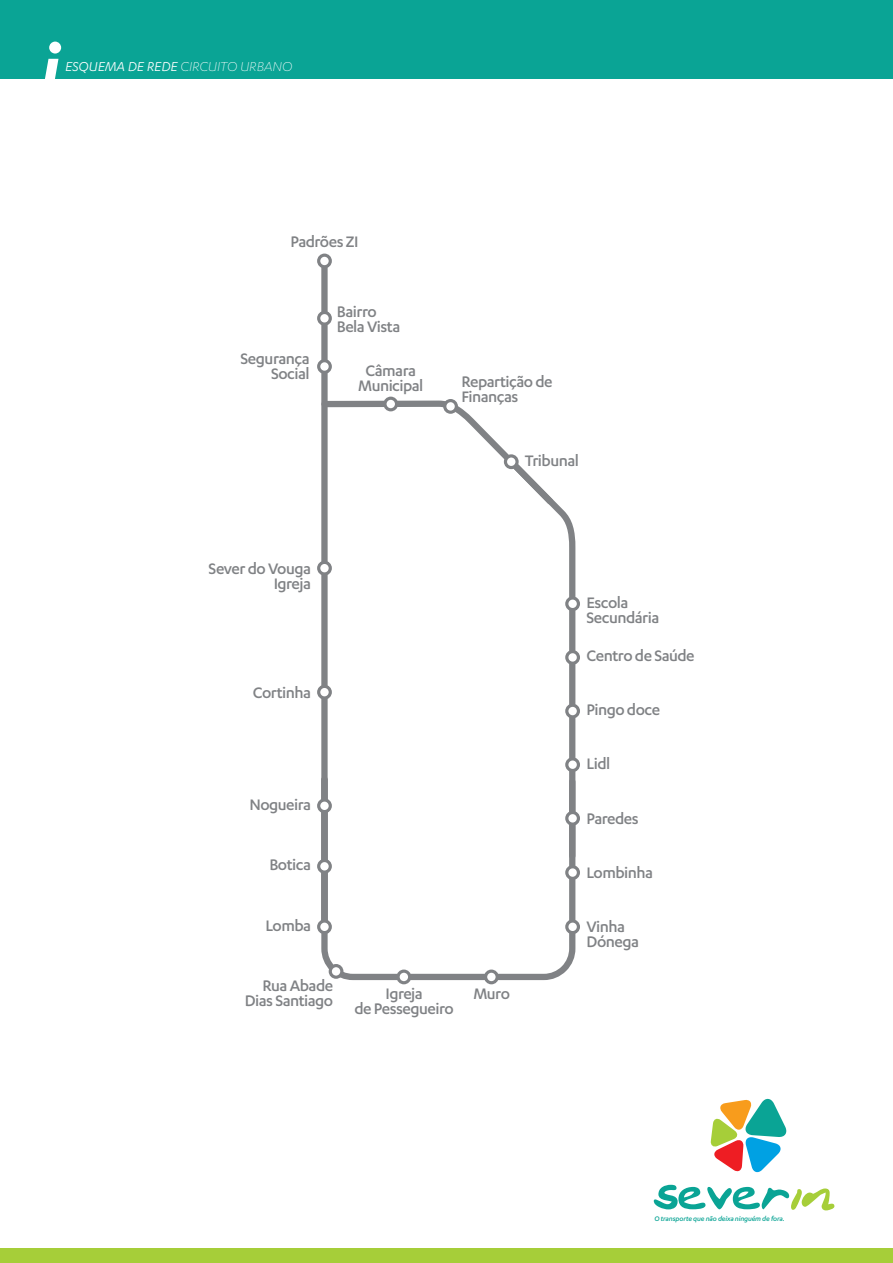
<style>
.page{position:relative;width:893px;height:1263px;background:#fff}
.page>*{position:absolute;margin:0;border:0;box-sizing:border-box;transform-origin:0 0}
.t1{font:500 17.7px/15.1px "Karbon";letter-spacing:-.03em;color:#808285}
.t2{font:italic 300 15px "Karbon";letter-spacing:-.005em;color:#fff}
.t3{font:italic 500 7.65px "Karbon";letter-spacing:-.02em;color:#0aa495}
.s1{font-weight:400}
</style>
<div class="page">
<svg style="left:654px;top:1185px;width:180px;height:26px"></svg>
<svg style="left:710px;top:1098px;width:77px;height:75px"></svg>
<div style="left:0;top:1248px;width:893px;height:15px;background:#a6ce39"></div>
<div style="left:0;top:0;width:893px;height:79px;background:#0aa495"></div>
<div style="left:49px;top:42px;width:12px;height:12px;background:#fff;border-radius:50%"></div>
<svg style="left:45px;top:59px;width:13px;height:20px"></svg>
<svg style="left:494px;top:440px;width:85px;height:543px"></svg>
<svg style="left:318px;top:255px;width:176px;height:728px"></svg>
<div style="left:317px;top:561px;width:15px;height:14px;background:#808285;border-radius:50%"></div>
<div style="left:320px;top:564px;width:9px;height:8px;background:#fff;border-radius:50%"></div>
<svg style="left:383px;top:397px;width:15px;height:14px"></svg>
<div style="left:387px;top:400px;width:8px;height:8px;background:#fff;border-radius:50%"></div>
<div style="left:443px;top:399px;width:15px;height:15px;background:#808285;border-radius:50%"></div>
<div style="left:446px;top:402px;width:9px;height:9px;background:#fff;border-radius:50%"></div>
<svg style="left:317px;top:311px;width:15px;height:15px"></svg>
<div style="left:320px;top:314px;width:9px;height:8px;background:#fff;border-radius:50%"></div>
<div style="left:317px;top:359px;width:15px;height:15px;background:#808285;border-radius:50%"></div>
<div style="left:320px;top:362px;width:9px;height:9px;background:#fff;border-radius:50%"></div>
<div style="left:317px;top:254px;width:15px;height:14px;background:#808285;border-radius:50%"></div>
<div style="left:320px;top:257px;width:9px;height:8px;background:#fff;border-radius:50%"></div>
<div style="left:317px;top:919px;width:15px;height:15px;background:#808285;border-radius:50%"></div>
<div style="left:320px;top:923px;width:9px;height:8px;background:#fff;border-radius:50%"></div>
<svg style="left:329px;top:964px;width:14px;height:15px"></svg>
<div style="left:332px;top:967px;width:8px;height:8px;background:#fff;border-radius:50%"></div>
<div style="left:317px;top:798px;width:15px;height:15px;background:#808285;border-radius:50%"></div>
<div style="left:320px;top:802px;width:9px;height:8px;background:#fff;border-radius:50%"></div>
<svg style="left:317px;top:859px;width:15px;height:15px"></svg>
<div style="left:320px;top:862px;width:9px;height:8px;background:#fff;border-radius:50%"></div>
<div style="left:317px;top:685px;width:15px;height:14px;background:#808285;border-radius:50%"></div>
<div style="left:320px;top:688px;width:9px;height:8px;background:#fff;border-radius:50%"></div>
<svg style="left:396px;top:969px;width:15px;height:15px"></svg>
<div style="left:400px;top:973px;width:8px;height:8px;background:#fff;border-radius:50%"></div>
<div style="left:484px;top:969px;width:15px;height:15px;background:#808285;border-radius:50%"></div>
<div style="left:487px;top:973px;width:9px;height:8px;background:#fff;border-radius:50%"></div>
<svg style="left:565px;top:811px;width:15px;height:15px"></svg>
<div style="left:568px;top:814px;width:9px;height:8px;background:#fff;border-radius:50%"></div>
<div style="left:565px;top:757px;width:15px;height:15px;background:#808285;border-radius:50%"></div>
<div style="left:568px;top:760px;width:9px;height:9px;background:#fff;border-radius:50%"></div>
<div style="left:565px;top:704px;width:15px;height:14px;background:#808285;border-radius:50%"></div>
<div style="left:568px;top:707px;width:9px;height:8px;background:#fff;border-radius:50%"></div>
<div style="left:565px;top:650px;width:15px;height:15px;background:#808285;border-radius:50%"></div>
<div style="left:568px;top:653px;width:9px;height:9px;background:#fff;border-radius:50%"></div>
<div style="left:565px;top:596px;width:15px;height:15px;background:#808285;border-radius:50%"></div>
<div style="left:568px;top:600px;width:9px;height:8px;background:#fff;border-radius:50%"></div>
<div style="left:504px;top:454px;width:15px;height:15px;background:#808285;border-radius:50%"></div>
<div style="left:507px;top:457px;width:8px;height:9px;background:#fff;border-radius:50%"></div>
<div style="left:565px;top:865px;width:15px;height:15px;background:#808285;border-radius:50%"></div>
<div style="left:568px;top:868px;width:9px;height:9px;background:#fff;border-radius:50%"></div>
<svg style="left:565px;top:919px;width:15px;height:15px"></svg>
<div style="left:568px;top:923px;width:9px;height:8px;background:#fff;border-radius:50%"></div>
<p class="t2" style="left:65px;top:59px;width:229px"><span class="s1">ESQUEMA DE REDE</span> CIRCUITO URBANO</p>
<p class="t1" style="left:290px;top:233px;width:70px">Padrões ZI</p>
<p class="t1" style="left:241px;top:351px;width:70px;text-align:right">Segurança<br>Social</p>
<p class="t1" style="left:337px;top:303px;width:65px">Bairro<br>Bela Vista</p>
<p class="t1" style="left:358px;top:362px;width:67px;text-align:center">Câmara<br>Municipal</p>
<p class="t1" style="left:461px;top:374px;width:93px">Repartição de<br>Finanças</p>
<p class="t1" style="left:525px;top:452px;width:56px">Tribunal</p>
<p class="t1" style="left:209px;top:560px;width:104px;text-align:right">Sever do Vouga<br>Igreja</p>
<p class="t1" style="left:253px;top:684px;width:60px">Cortinha</p>
<p class="t1" style="left:249px;top:796px;width:63px">Nogueira</p>
<p class="t1" style="left:269px;top:857px;width:43px">Botica</p>
<p class="t1" style="left:265px;top:917px;width:47px">Lomba</p>
<p class="t1" style="left:245px;top:977px;width:90px;text-align:right">Rua Abade<br>Dias Santiago</p>
<p class="t1" style="left:473px;top:986px;width:38px">Muro</p>
<p class="t1" style="left:354px;top:986px;width:101px;text-align:center">Igreja<br>de Pessegueiro</p>
<p class="t1" style="left:586px;top:594px;width:74px">Escola<br>Secundária</p>
<p class="t1" style="left:586px;top:648px;width:110px">Centro de Saúde</p>
<p class="t1" style="left:586px;top:702px;width:75px">Pingo doce</p>
<p class="t1" style="left:586px;top:755px;width:25px">Lidl</p>
<p class="t1" style="left:586px;top:810px;width:54px">Paredes</p>
<p class="t1" style="left:586px;top:864px;width:68px">Lombinha</p>
<p class="t1" style="left:586px;top:919px;width:54px">Vinha<br>Dónega</p>
<p class="t3" style="left:654px;top:1215px;width:132px">O transporte que não deixa ninguém de fora.</p>
</div>
